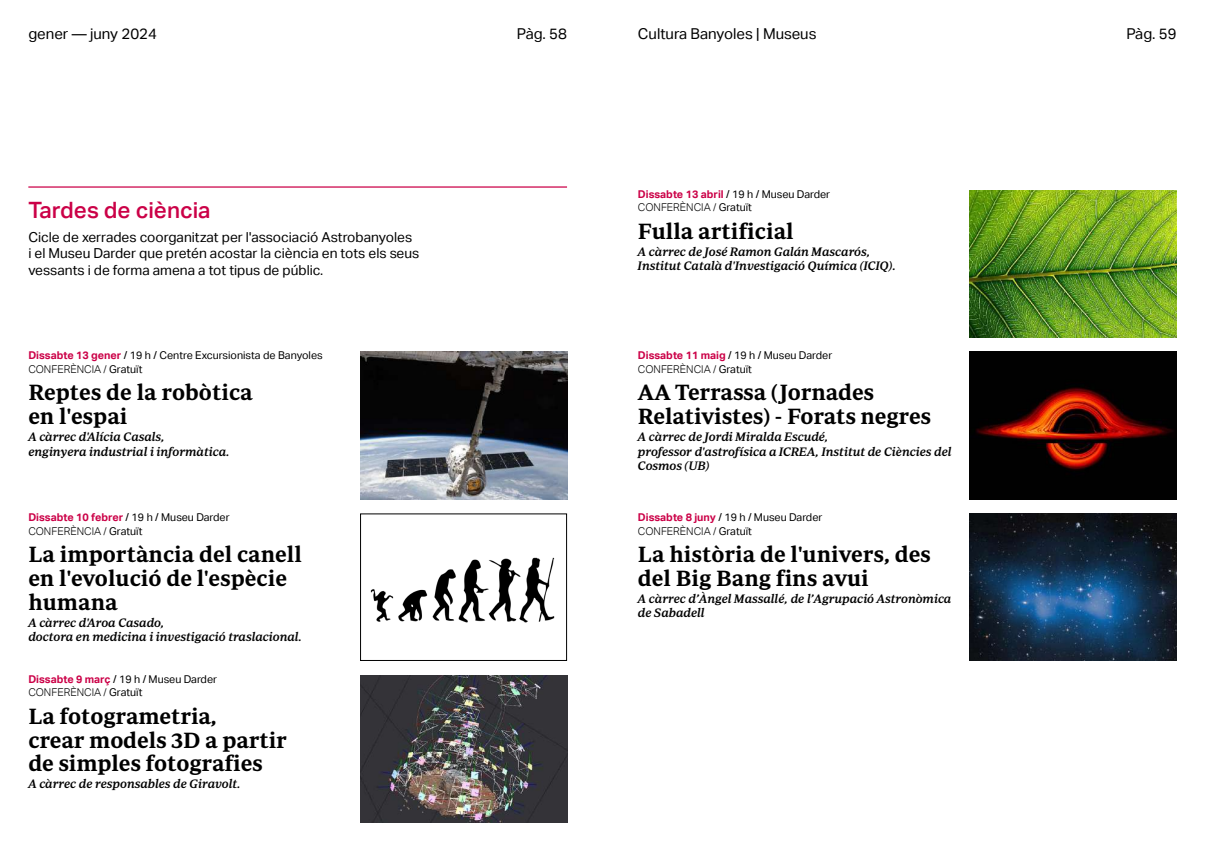
<style>
.page{position:relative;width:1205px;height:851px;background:#fff}
.page>*{position:absolute;margin:0;border:0;box-sizing:border-box;transform-origin:0 0}
.t1{font:600 22.5px/23.8px "Periodico Text";letter-spacing:-.005em;color:#000}
.t2{font:500 22.5px "Aktiv Grotesk";color:#cb0147}
.t3{font:15px "Aktiv Grotesk";color:#000}
.t4{font:13.75px/16.5px "Aktiv Grotesk";color:#000}
.t5{font:italic 500 12.5px/14.4px "Periodico Text";color:#000}
.t6{font:10.75px/13.6px "Aktiv Grotesk";color:#000}
.s1{font-weight:700;color:#cb0147}
.s2{font-weight:300}
</style>
<div class="page">
<img style="left:969px;top:513px;width:207px;height:147px">
<img style="left:969px;top:190px;width:207px;height:147px">
<hr style="left:28px;top:186px;width:539px;height:2px;background:#cb0147">
<img style="left:360px;top:351px;width:207px;height:148px">
<img style="left:360px;top:675px;width:207px;height:147px">
<img style="left:370px;top:557px;width:185px;height:66px">
<div style="left:360px;top:513px;width:207px;height:147px;border:1px solid #000"></div>
<img style="left:969px;top:351px;width:207px;height:148px">
<p class="t3" style="left:28px;top:25px;width:42px">gener</p>
<p class="t3" style="left:90px;top:25px;width:68px">juny 2024</p>
<p class="t3" style="left:517px;top:25px;width:52px">Pàg. 58</p>
<p class="t3" style="left:638px;top:25px;width:180px">Cultura Banyoles | Museus</p>
<p class="t3" style="left:1126px;top:25px;width:52px">Pàg. 59</p>
<h1 class="t2" style="left:28px;top:197px;width:184px">Tardes de ciència</h1>
<p class="t4" style="left:28px;top:229px;width:392px">Cicle de xerrades coorganitzat per l'associació Astrobanyoles<br>i el Museu Darder que pretén acostar la ciència en tots els seus vessants i de forma amena a tot tipus de públic.</p>
<p class="t6" style="left:28px;top:349px;width:296px"><span class="s1">Dissabte 13 gener</span> / 19 h / Centre Excursionista de Banyoles<br><span class="s2">CONFERÈNCIA /</span> Gratuït</p>
<h1 class="t1" style="left:28px;top:380px;width:226px">Reptes de la robòtica en l'espai</h1>
<p class="t5" style="left:28px;top:429px;width:203px">A càrrec d'Alícia Casals,<br>enginyera industrial i informàtica.</p>
<p class="t6" style="left:28px;top:510px;width:203px"><span class="s1">Dissabte 10 febrer</span> / 19 h / Museu Darder<br><span class="s2">CONFERÈNCIA /</span> Gratuït</p>
<h1 class="t1" style="left:28px;top:542px;width:275px">La importància del canell en l'evolució de l'espècie humana</h1>
<p class="t5" style="left:28px;top:615px;width:275px">A càrrec d'Aroa Casado,<br>doctora en medicina i investigació traslacional.</p>
<p class="t6" style="left:28px;top:672px;width:190px"><span class="s1">Dissabte 9 març</span> / 19 h / Museu Darder<br><span class="s2">CONFERÈNCIA /</span> Gratuït</p>
<h1 class="t1" style="left:28px;top:703px;width:260px">La fotogrametria,<br>crear models 3D a partir de simples fotografies</h1>
<p class="t5" style="left:28px;top:776px;width:214px">A càrrec de responsables de Giravolt.</p>
<p class="t6" style="left:638px;top:187px;width:194px"><span class="s1">Dissabte 13 abril</span> / 19 h / Museu Darder<br><span class="s2">CONFERÈNCIA /</span> Gratuït</p>
<h1 class="t1" style="left:638px;top:218px;width:157px">Fulla artificial</h1>
<p class="t5" style="left:638px;top:244px;width:260px">A càrrec de José Ramon Galán Mascarós,<br>Institut Català d'Investigació Química (ICIQ).</p>
<p class="t6" style="left:638px;top:349px;width:196px"><span class="s1">Dissabte 11 maig</span> / 19 h / Museu Darder<br><span class="s2">CONFERÈNCIA /</span> Gratuït</p>
<h1 class="t1" style="left:638px;top:380px;width:295px">AA Terrassa (Jornades<br>Relativistes) - Forats negres</h1>
<p class="t5" style="left:638px;top:429px;width:315px">A càrrec de Jordi Miralda Escudé,<br>professor d'astrofísica a ICREA, Institut de Ciències del<br>Cosmos (UB)</p>
<p class="t6" style="left:638px;top:510px;width:186px"><span class="s1">Dissabte 8 juny</span> / 19 h / Museu Darder<br><span class="s2">CONFERÈNCIA /</span> Gratuït</p>
<h1 class="t1" style="left:638px;top:542px;width:294px">La història de l'univers, des del Big Bang fins avui</h1>
<p class="t5" style="left:638px;top:591px;width:315px">A càrrec d’Àngel Massallé, de l’Agrupació Astronòmica de Sabadell</p>
</div>
